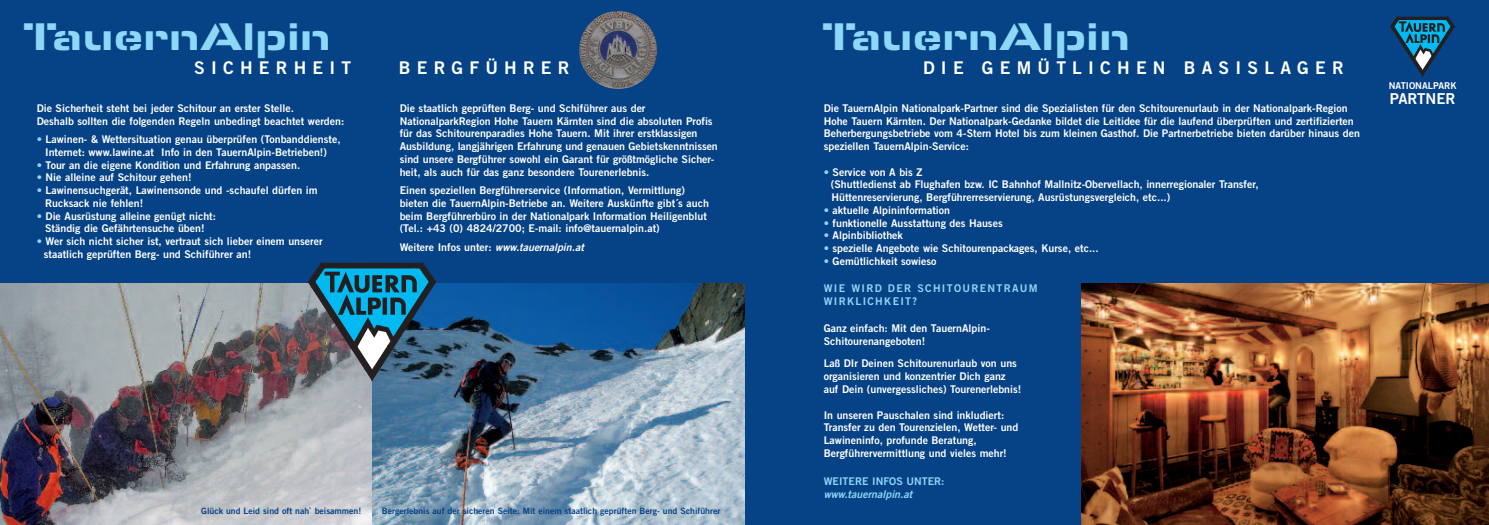
<style>
.page{position:relative;width:1489px;height:525px;background:#fff}
.page>*{position:absolute;margin:0;border:0;box-sizing:border-box;transform-origin:0 0}
.t1{font:40px "Eurostile Ste D Blac Exte";color:#8dd7f7}
.t2{font:17.5px "Trade Gothic Bold Two";letter-spacing:.355em;color:#fff}
.t3{font:15px "Trade Gothic Bold Two";color:#fff}
.t4{font:10.62px/12.8px "Trade Gothic Bold Two";color:#fff}
.t5{font:10.62px/13.8px "Trade Gothic Bold Two";letter-spacing:.12em;color:#8dd7f7}
.t6{font:10.62px "Trade Gothic Bold Two";color:#8dd7f7}
.t7{font:italic 10.62px "Trade Gothic Bold Two";color:#8dd7f7}
.t8{font:9.38px "Trade Gothic Bold Two";color:#fff}
.t9{font:8.75px "Trade Gothic Bold Two";color:#054286}
.s1{color:#8dd7f7}
.s2{font-style:italic}
</style>
<div class="page">
<div style="left:0;top:0;width:1488px;height:524px;background:#054286"></div>
<img style="left:0;top:283px;width:744px;height:241px">
<img style="left:308px;top:263px;width:128px;height:117px">
<svg style="left:1390px;top:17px;width:64px;height:59px"></svg>
<img style="left:579px;top:11px;width:78px;height:78px;border-radius:50%">
<img style="left:1081px;top:283px;width:407px;height:241px">
<h1 class="t1" style="left:23px;top:13px;width:309px">TauernAlpin</h1>
<h2 class="t2" style="left:194px;top:62px;width:158px">SICHERHEIT</h2>
<h2 class="t2" style="left:399px;top:62px;width:172px">BERGFÜHRER</h2>
<p class="t4" style="left:37px;top:102px;width:309px">Die Sicherheit steht bei jeder Schitour an erster Stelle.<br>Deshalb sollten die folgenden Regeln unbedingt beachtet werden:</p>
<p class="t4" style="left:37px;top:134px;width:305px;text-align:center"><span class="s1">•</span> Lawinen- &amp; Wettersituation genau überprüfen (Tonbanddienste,<br>Internet: www.lawine.at Info in den TauernAlpin-Betrieben!)</p>
<p class="t4" style="left:37px;top:159px;width:265px"><span class="s1">•</span> Tour an die eigene Kondition und Erfahrung anpassen.</p>
<p class="t4" style="left:37px;top:172px;width:156px"><span class="s1">•</span> Nie alleine auf Schitour gehen!</p>
<p class="t4" style="left:45px;top:185px;width:274px;text-indent:-8px"><span class="s1">•</span> Lawinensuchgerät, Lawinensonde und -schaufel dürfen im<br>Rucksack nie fehlen!</p>
<p class="t4" style="left:37px;top:210px;width:181px;text-align:center"><span class="s1">•</span> Die Ausrüstung alleine genügt nicht:<br>Ständig die Gefährtensuche üben!</p>
<p class="t4" style="left:44px;top:236px;width:280px;text-indent:-7px"><span class="s1">•</span> Wer sich nicht sicher ist, vertraut sich lieber einem unserer staatlich geprüften Berg- und Schiführer an!</p>
<p class="t4" style="left:399px;top:102px;width:320px">Die staatlich geprüften Berg- und Schiführer aus der NationalparkRegion Hohe Tauern Kärnten sind die absoluten Profis für das Schitourenparadies Hohe Tauern. Mit ihrer erstklassigen Ausbildung, langjährigen Erfahrung und genauen Gebietskenntnissen sind unsere Bergführer sowohl ein Garant für größtmögliche Sicher&shy;heit, als auch für das ganz besondere Tourenerlebnis.</p>
<p class="t4" style="left:399px;top:185px;width:311px">Einen speziellen Bergführerservice (Information, Vermittlung) bieten die TauernAlpin-Betriebe an. Weitere Auskünfte gibt´s auch beim Bergführerbüro in der Nationalpark Information Heiligenblut (Tel.: +43 (0) 4824/2700; E-mail: info@tauernalpin.at)</p>
<p class="t4" style="left:399px;top:241px;width:186px">Weitere Infos unter: <span class="s2">www.tauernalpin.at</span></p>
<p class="t9" style="left:201px;top:507px;width:162px">Glück und Leid sind oft nah` beisammen!</p>
<p class="t9" style="left:382px;top:507px;width:340px">Bergerlebnis auf der sicheren Seite: Mit einem staatlich geprüften Berg- und Schiführer</p>
<h1 class="t1" style="left:822px;top:13px;width:309px">TauernAlpin</h1>
<h2 class="t2" style="left:923px;top:62px;width:422px">DIE GEMÜTLICHEN BASISLAGER</h2>
<p class="t4" style="left:823px;top:102px;width:537px">Die TauernAlpin Nationalpark-Partner sind die Spezialisten für den Schitourenurlaub in der Nationalpark-Region Hohe Tauern Kärnten. Der Nationalpark-Gedanke bildet die Leitidee für die laufend überprüften und zertifizierten Beherbergungsbetriebe vom 4-Stern Hotel bis zum kleinen Gasthof. Die Partnerbetriebe bieten darüber hinaus den speziellen TauernAlpin-Service:</p>
<p class="t4" style="left:830px;top:166px;width:429px;text-indent:-7px"><span class="s1">•</span> Service von A bis Z<br>(Shuttledienst ab Flughafen bzw. IC Bahnhof Mallnitz-Obervellach, innerregionaler Transfer,<br>Hüttenreservierung, Bergführerreservierung, Ausrüstungsvergleich, etc...)</p>
<p class="t4" style="left:823px;top:204px;width:128px"><span class="s1">•</span> aktuelle Alpininformation</p>
<p class="t4" style="left:823px;top:217px;width:180px"><span class="s1">•</span> funktionelle Ausstattung des Hauses</p>
<p class="t4" style="left:823px;top:230px;width:81px"><span class="s1">•</span> Alpinbibliothek</p>
<p class="t4" style="left:823px;top:243px;width:276px"><span class="s1">•</span> spezielle Angebote wie Schitourenpackages, Kurse, etc...</p>
<p class="t4" style="left:823px;top:255px;width:114px"><span class="s1">•</span> Gemütlichkeit sowieso</p>
<p class="t5" style="left:823px;top:281px;width:215px">WIE WIRD DER SCHITOURENTRAUM<br>WIRKLICHKEIT?</p>
<p class="t4" style="left:823px;top:323px;width:168px">Ganz einfach: Mit den TauernAlpin-<br>Schitourenangeboten!</p>
<p class="t4" style="left:823px;top:358px;width:199px">Laß DIr Deinen Schitourenurlaub von uns organisieren und konzentrier Dich ganz auf Dein (unvergessliches) Tourenerlebnis!</p>
<p class="t4" style="left:823px;top:409px;width:196px">In unseren Pauschalen sind inkludiert:<br>Transfer zu den Tourenzielen, Wetter- und Lawineninfo, profunde Beratung, Bergführervermittlung und vieles mehr!</p>
<p class="t6" style="left:823px;top:477px;width:122px">WEITERE INFOS UNTER:</p>
<p class="t7" style="left:823px;top:490px;width:90px">www.tauernalpin.at</p>
<p class="t8" style="left:1388px;top:82px;width:69px">NATIONALPARK</p>
<h3 class="t3" style="left:1389px;top:93px;width:67px">PARTNER</h3>
</div>
